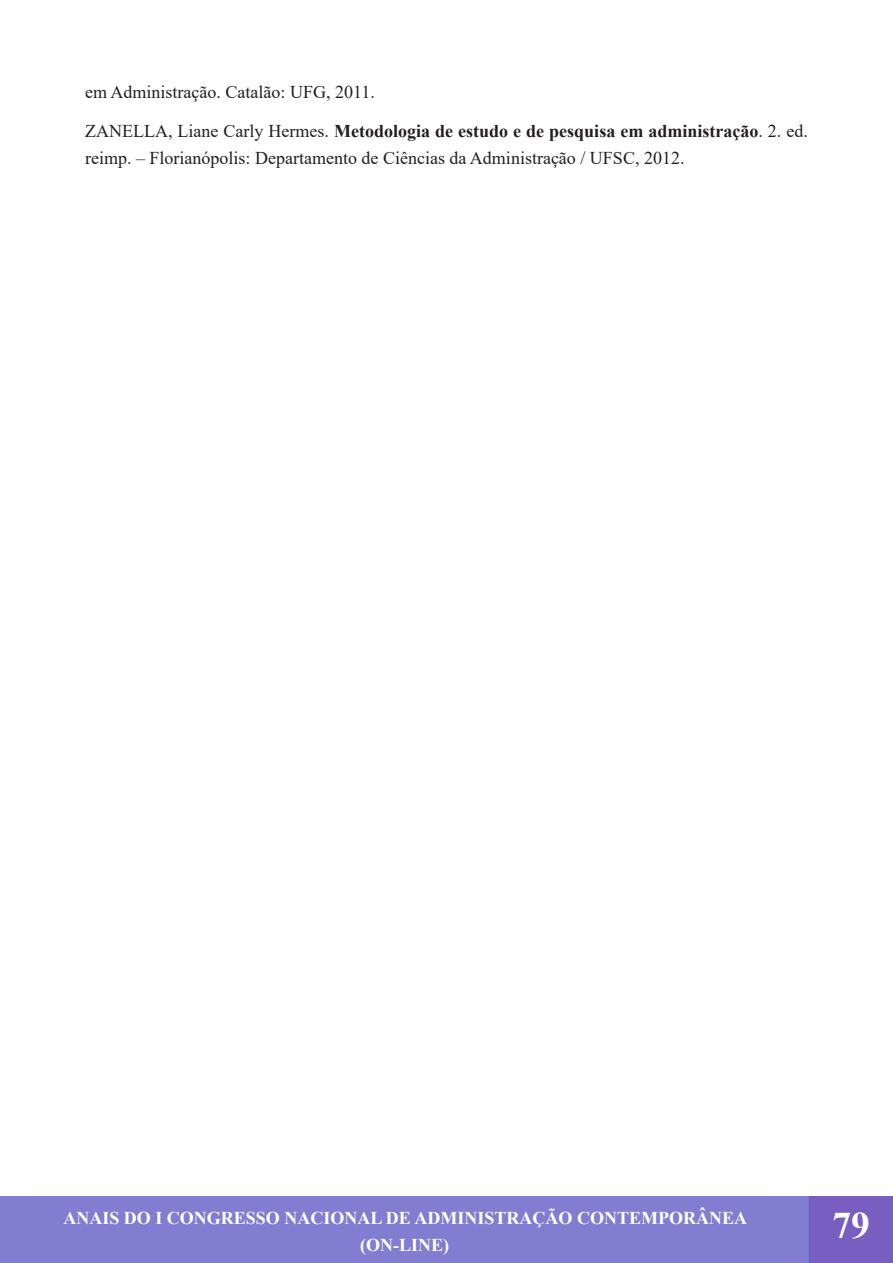
<style>
.page{position:relative;width:893px;height:1263px;background:#fff}
.page>*{position:absolute;margin:0;border:0;box-sizing:border-box;transform-origin:0 0}
.t1{font:700 37.5px "Times New Roman";color:#fff}
.t2{font:18px/27px "Times New Roman";color:#231f20}
.t3{font:700 18px/27px "Times New Roman";color:#fff;text-align:center}
.s1{font-weight:700}
</style>
<div class="page">
<div style="left:0;top:1196px;width:809px;height:67px;background:#817ed1"></div>
<div style="left:809px;top:1196px;width:84px;height:67px;background:#785ec0"></div>
<div style="left:30px;top:1196px;width:750px;height:67px;background:#817ed1"></div>
<p class="t2" style="left:85px;top:77px;width:291px">em Administração. Catalão: UFG, 2011.</p>
<p class="t2" style="left:85px;top:117px;width:724px">ZANELLA, Liane Carly Hermes. <span class="s1">Metodologia de estudo e de pesquisa em administração</span>. 2. ed. reimp. – Florianópolis: Departamento de Ciências da Administração / UFSC, 2012.</p>
<p class="t3" style="left:63px;top:1203px;width:685px">ANAIS DO I CONGRESSO NACIONAL DE ADMINISTRAÇÃO CONTEMPORÂNEA (ON-LINE)</p>
<h1 class="t1" style="left:832px;top:1198px;width:39px">79</h1>
</div>
